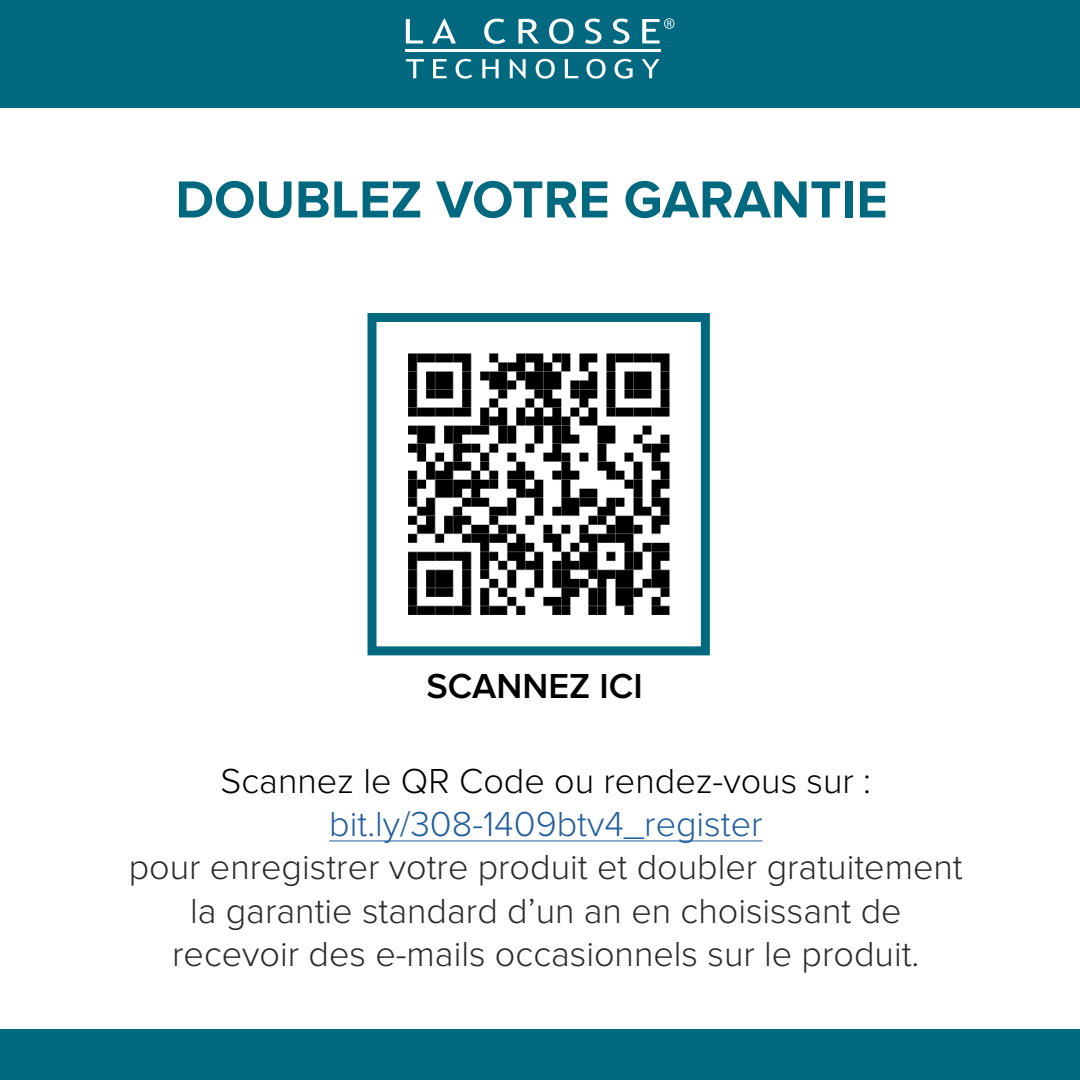
<style>
.page{position:relative;width:1080px;height:1080px;background:#fff}
.page>*{position:absolute;margin:0;border:0;box-sizing:border-box;transform-origin:0 0}
.t1{font:700 54px "Proxima Nova";color:#01697f}
.t2{font:300 36px/43.2px "Proxima Nova";color:#2c2a27;text-align:center}
.t3{font:300 36px "Proxima Nova";color:#000}
.t4{font:300 36px "Proxima Nova";color:#215e9e}
.t5{font:600 36px "Proxima Nova";color:#000}
</style>
<div class="page">
<hr style="left:329px;top:840px;width:434px;height:1px;background:#215e9e">
<div style="left:0;top:1029px;width:1080px;height:51px;background:#01697f"></div>
<div style="left:0;top:0;width:1080px;height:108px;background:#01697f"></div>
<img style="left:408px;top:353px;width:262px;height:262px">
<div style="left:368px;top:313px;width:342px;height:342px;border:9px solid #01697f"></div>
<hr style="left:406px;top:50px;width:255px;height:2px;background:#fff">
<svg style="left:406px;top:19px;width:17px;height:24px"></svg>
<svg style="left:432px;top:19px;width:24px;height:24px"></svg>
<svg style="left:484px;top:19px;width:21px;height:25px"></svg>
<svg style="left:519px;top:19px;width:20px;height:24px"></svg>
<svg style="left:549px;top:19px;width:24px;height:25px"></svg>
<svg style="left:585px;top:19px;width:16px;height:25px"></svg>
<svg style="left:613px;top:19px;width:16px;height:25px"></svg>
<svg style="left:406px;top:59px;width:18px;height:19px"></svg>
<svg style="left:433px;top:59px;width:14px;height:19px"></svg>
<svg style="left:456px;top:59px;width:16px;height:20px"></svg>
<svg style="left:482px;top:59px;width:17px;height:19px"></svg>
<svg style="left:510px;top:59px;width:16px;height:20px"></svg>
<svg style="left:536px;top:59px;width:19px;height:20px"></svg>
<svg style="left:565px;top:59px;width:13px;height:19px"></svg>
<svg style="left:586px;top:59px;width:20px;height:20px"></svg>
<svg style="left:615px;top:59px;width:18px;height:20px"></svg>
<svg style="left:642px;top:59px;width:18px;height:19px"></svg>
<svg style="left:642px;top:18px;width:32px;height:25px"></svg>
<h1 class="t1" style="left:175px;top:168px;width:714px">DOUBLEZ VOTRE GARANTIE</h1>
<p class="t5" style="left:427px;top:665px;width:218px">SCANNEZ ICI</p>
<p class="t3" style="left:221px;top:760px;width:652px">Scannez le QR Code ou rendez-vous sur :</p>
<p class="t4" style="left:329px;top:804px;width:435px">bit.ly/308-1409btv4_register</p>
<p class="t2" style="left:129px;top:846px;width:836px">pour enregistrer votre produit et doubler gratuitement la garantie standard d’un an en choisissant de recevoir des e-mails occasionnels sur le produit.</p>
</div>
